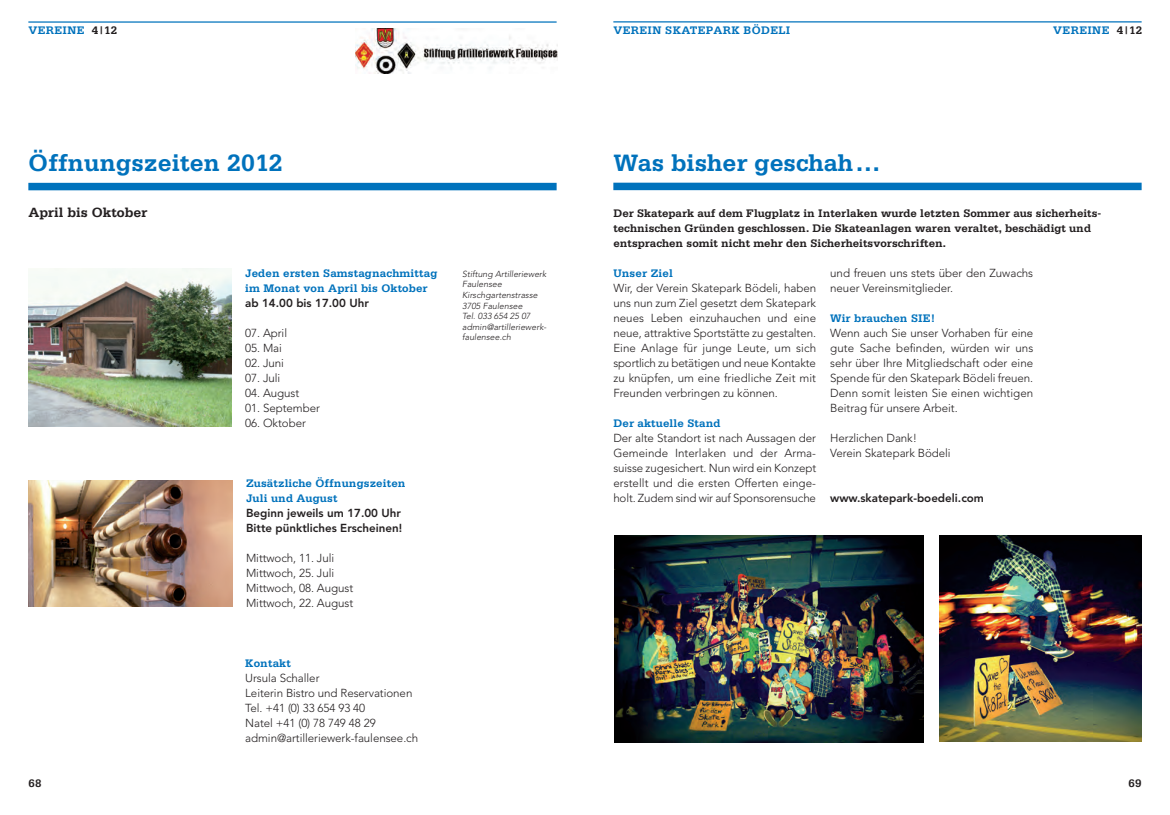
<style>
.page{position:relative;width:1170px;height:815px;background:#fff}
.page>*{position:absolute;margin:0;border:0;box-sizing:border-box;transform-origin:0 0}
.t1{font:700 25px "Serifa";color:#0072bc}
.t2{font:700 14.12px "Serifa";color:#231f20}
.t3{font:300 11.5px/15px "Avenir";letter-spacing:-.005em;color:#231f20}
.t4{font:700 11.5px/15px "Serifa";color:#231f20}
.t5{font:700 11.5px/15px "Serifa";letter-spacing:.01em;color:#0072bc}
.t6{font:800 11.5px/15px "Avenir";color:#231f20}
.t7{font:700 11.5px "Serifa";letter-spacing:.03em;color:#0072bc}
.t8{font:italic 300 8.75px/10.6px "Avenir";letter-spacing:.005em;color:#231f20}
.s1{color:#231f20}
</style>
<div class="page">
<div style="left:28px;top:183px;width:528px;height:7px;background:#0072bc"></div>
<hr style="left:28px;top:21px;width:528px;height:2px;background:#0072bc">
<div style="left:613px;top:183px;width:528px;height:7px;background:#0072bc"></div>
<img style="left:614px;top:536px;width:309px;height:207px">
<img style="left:939px;top:535px;width:202px;height:207px">
<img style="left:28px;top:268px;width:203px;height:159px">
<img style="left:29px;top:480px;width:203px;height:127px">
<img style="left:355px;top:28px;width:203px;height:45px">
<hr style="left:613px;top:21px;width:528px;height:2px;background:#0072bc">
<p class="t7" style="left:28px;top:27px;width:90px">VEREINE <span class="s1">4|12</span></p>
<h1 class="t1" style="left:29px;top:155px;width:256px">Öffnungszeiten 2012</h1>
<p class="t2" style="left:28px;top:207px;width:121px">April bis Oktober</p>
<p class="t5" style="left:245px;top:266px;width:194px">Jeden ersten Samstagnachmittag im Monat von April bis Oktober</p>
<p class="t6" style="left:245px;top:296px;width:125px">ab 14.00 bis 17.00 Uhr</p>
<p class="t3" style="left:245px;top:326px;width:43px">07. April</p>
<p class="t3" style="left:245px;top:341px;width:38px">05. Mai</p>
<p class="t3" style="left:245px;top:356px;width:40px">02. Juni</p>
<p class="t3" style="left:245px;top:371px;width:37px">07. Juli</p>
<p class="t3" style="left:245px;top:386px;width:56px">04. August</p>
<p class="t3" style="left:245px;top:401px;width:76px">01. September</p>
<p class="t3" style="left:245px;top:416px;width:62px">06. Oktober</p>
<p class="t5" style="left:246px;top:476px;width:161px">Zusätzliche Öffnungszeiten<br>Juli und August</p>
<p class="t6" style="left:246px;top:506px;width:158px">Beginn jeweils um 17.00 Uhr<br>Bitte pünktliches Erscheinen!</p>
<p class="t3" style="left:246px;top:551px;width:109px">Mittwoch, 11. Juli<br>Mittwoch, 25. Juli<br>Mittwoch, 08. August<br>Mittwoch, 22. August</p>
<p class="t4" style="left:28px;top:777px;width:15px">68</p>
<p class="t5" style="left:245px;top:656px;width:47px">Kontakt</p>
<p class="t3" style="left:245px;top:671px;width:174px">Ursula Schaller<br>Leiterin Bistro und Reservationen<br>Tel. +41 (0) 33 654 93 40<br>Natel +41 (0) 78 749 48 29 admin@artilleriewerk-faulensee.ch</p>
<p class="t8" style="left:462px;top:269px;width:86px">Stiftung Artilleriewerk<br>Faulensee<br>Kirschgartenstrasse<br>3705 Faulensee<br>Tel. 033 654 25 07 admin@artilleriewerk&shy;faulensee.ch</p>
<p class="t7" style="left:613px;top:27px;width:178px">VEREIN SKATEPARK BÖDELI</p>
<p class="t7" style="left:1053px;top:27px;width:90px">VEREINE <span class="s1">4|12</span></p>
<h1 class="t1" style="left:613px;top:155px;width:269px">Was bisher geschah…</h1>
<p class="t4" style="left:613px;top:206px;width:489px">Der Skatepark auf dem Flugplatz in Interlaken wurde letzten Sommer aus sicherheits - technischen Gründen geschlossen. Die Skateanlagen waren veraltet, beschädigt und entsprachen somit nicht mehr den Sicherheitsvorschriften.</p>
<p class="t5" style="left:613px;top:266px;width:61px">Unser Ziel</p>
<p class="t3" style="left:613px;top:281px;width:204px;text-align:justify">Wir, der Verein Skatepark Bödeli, haben uns nun zum Ziel gesetzt dem Skatepark neues Leben einzuhauchen und eine neue, attraktive Sportstätte zu gestalten.<br>Eine Anlage für junge Leute, um sich sportlich zu betätigen und neue Kontakte zu knüpfen, um eine friedliche Zeit mit Freunden verbringen zu können.</p>
<p class="t5" style="left:613px;top:416px;width:109px">Der aktuelle Stand</p>
<p class="t3" style="left:613px;top:431px;width:204px;text-align:justify">Der alte Standort ist nach Aussagen der Gemeinde Interlaken und der Arma&shy;suisse zugesichert. Nun wird ein Konzept erstellt und die ersten Offerten einge&shy;holt. Zudem sind wir auf Sponsorensuche</p>
<p class="t3" style="left:830px;top:266px;width:204px">und freuen uns stets über den Zuwachs neuer Vereinsmitglieder.</p>
<p class="t5" style="left:830px;top:311px;width:106px">Wir brauchen SIE!</p>
<p class="t3" style="left:830px;top:326px;width:204px;text-align:justify">Wenn auch Sie unser Vorhaben für eine gute Sache befinden, würden wir uns sehr über Ihre Mitgliedschaft oder eine Spende für den Skatepark Bödeli freuen.<br>Denn somit leisten Sie einen wichtigen Beitrag für unsere Arbeit.</p>
<p class="t3" style="left:830px;top:431px;width:122px">Herzlichen Dank!<br>Verein Skatepark Bödeli</p>
<p class="t6" style="left:830px;top:491px;width:155px">www.skatepark-boedeli.com</p>
<p class="t4" style="left:1128px;top:776px;width:15px">69</p>
</div>
